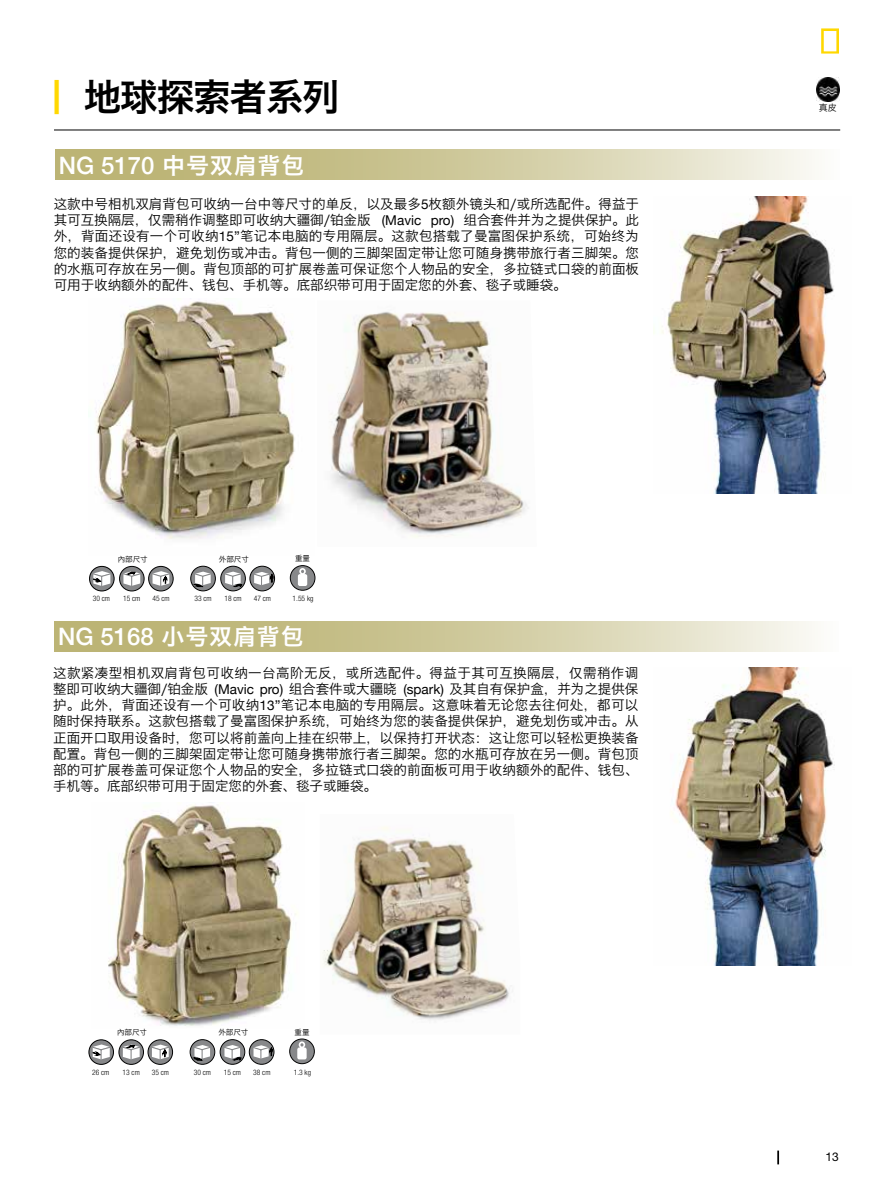
<style>
.page{position:relative;width:893px;height:1191px;background:#fff}
.page>*{position:absolute;margin:0;border:0;box-sizing:border-box;transform-origin:0 0}
.t1{font:37.5px "Hiragino Sans GB W6";letter-spacing:-.03em;color:#000}
.t2{font:500 24px "Helvetica Neue";color:#fff}
.t3{font:13.5px/16.2px "Hiragino Sans GB W3";color:#000;text-align:justify}
.t4{font:12px "Helvetica Neue LT Std";color:#000}
.t5{font:9px "Hiragino Sans GB W3";color:#000}
.t6{font:300 condensed 7.5px "Helvetica Neue LT Std";color:#000}
.t7{font:7.5px "Hiragino Sans GB W3";color:#000}
.s1{font-size:34.5px;color:#ffd800}
.s2{font-family:"Hiragino Sans GB W6";font-weight:400;font-size:22.5px}
.s3{font-family:"Helvetica Neue"}
</style>
<div class="page">
<svg style="left:821px;top:28px;width:18px;height:26px"></svg>
<svg style="left:777px;top:1150px;width:2px;height:14px"></svg>
<hr style="left:54px;top:130px;width:786px;height:1px;background:#000">
<svg style="left:55px;top:150px;width:760px;height:30px;background:#d0ca9f"></svg>
<svg style="left:54px;top:621px;width:761px;height:30px;background:#d0cb9f"></svg>
<img style="left:96px;top:298px;width:199px;height:241px">
<img style="left:330px;top:311px;width:199px;height:227px">
<img style="left:816px;top:78px;width:23px;height:23px">
<img style="left:108px;top:805px;width:190px;height:221px">
<img style="left:322px;top:826px;width:191px;height:195px">
<img style="left:653px;top:196px;width:181px;height:298px">
<img style="left:671px;top:667px;width:164px;height:298px">
<svg style="left:120px;top:566px;width:24px;height:25px"></svg>
<div style="left:119px;top:566px;width:25px;height:25px;border:1px solid #000;border-radius:50%"></div>
<svg style="left:122px;top:571px;width:20px;height:16px"></svg>
<svg style="left:89px;top:566px;width:25px;height:25px"></svg>
<div style="left:89px;top:566px;width:25px;height:25px;border:1px solid #000;border-radius:50%"></div>
<svg style="left:92px;top:571px;width:21px;height:16px"></svg>
<svg style="left:149px;top:566px;width:24px;height:25px"></svg>
<div style="left:148px;top:566px;width:26px;height:25px;border:1px solid #000;border-radius:50%"></div>
<svg style="left:151px;top:571px;width:21px;height:16px"></svg>
<svg style="left:191px;top:566px;width:24px;height:25px"></svg>
<div style="left:190px;top:566px;width:26px;height:25px;border:1px solid #000;border-radius:50%"></div>
<svg style="left:193px;top:571px;width:20px;height:16px"></svg>
<svg style="left:221px;top:566px;width:24px;height:25px"></svg>
<div style="left:220px;top:566px;width:26px;height:25px;border:1px solid #000;border-radius:50%"></div>
<svg style="left:223px;top:571px;width:20px;height:16px"></svg>
<svg style="left:250px;top:566px;width:24px;height:25px"></svg>
<div style="left:250px;top:566px;width:25px;height:25px;border:1px solid #000;border-radius:50%"></div>
<svg style="left:252px;top:572px;width:21px;height:14px"></svg>
<svg style="left:290px;top:566px;width:25px;height:24px"></svg>
<div style="left:290px;top:565px;width:25px;height:25px;border:1px solid #000;border-radius:50%"></div>
<svg style="left:298px;top:568px;width:9px;height:18px"></svg>
<div style="left:119px;top:1040px;width:24px;height:24px;background:#87888a;border-radius:50%"></div>
<div style="left:119px;top:1039px;width:25px;height:25px;border:1px solid #000;border-radius:50%"></div>
<svg style="left:121px;top:1044px;width:21px;height:16px"></svg>
<svg style="left:89px;top:1039px;width:25px;height:25px"></svg>
<div style="left:89px;top:1039px;width:25px;height:25px;border:1px solid #000;border-radius:50%"></div>
<svg style="left:91px;top:1044px;width:21px;height:16px"></svg>
<div style="left:148px;top:1040px;width:24px;height:24px;background:#87888a;border-radius:50%"></div>
<div style="left:148px;top:1039px;width:25px;height:25px;border:1px solid #000;border-radius:50%"></div>
<svg style="left:150px;top:1044px;width:21px;height:16px"></svg>
<svg style="left:190px;top:1039px;width:25px;height:25px"></svg>
<div style="left:190px;top:1039px;width:25px;height:25px;border:1px solid #000;border-radius:50%"></div>
<svg style="left:193px;top:1045px;width:19px;height:15px"></svg>
<svg style="left:220px;top:1039px;width:25px;height:25px"></svg>
<div style="left:220px;top:1039px;width:25px;height:25px;border:1px solid #000;border-radius:50%"></div>
<svg style="left:223px;top:1045px;width:19px;height:15px"></svg>
<svg style="left:249px;top:1039px;width:25px;height:25px"></svg>
<div style="left:249px;top:1039px;width:25px;height:25px;border:1px solid #000;border-radius:50%"></div>
<svg style="left:252px;top:1045px;width:21px;height:15px"></svg>
<div style="left:290px;top:1039px;width:24px;height:24px;background:#87888a;border-radius:50%"></div>
<div style="left:289px;top:1038px;width:26px;height:26px;border:1px solid #000;border-radius:50%"></div>
<svg style="left:297px;top:1041px;width:10px;height:18px"></svg>
<h1 class="t1" style="left:49px;top:72px;width:292px"><span class="s1">|</span> 地球探索者系列</h1>
<h2 class="t2" style="left:59px;top:146px;width:247px">NG 5170 <span class="s2">中号双肩背包</span></h2>
<p class="t3" style="left:54px;top:195px;width:587px">这款中号相机双肩背包可收纳一台中等尺寸的单反，以及最多<span class="s3">5</span>枚额外镜头和/或所选配件。得益于其可互换隔层，仅需稍作调整即可收纳大疆御/铂金版 <span class="s3">(Mavic pro)</span> 组合套件并为之提供保护。此外，背面还设有一个可收纳<span class="s3">15”</span>笔记本电脑的专用隔层。这款包搭载了曼富图保护系统，可始终为您的装备提供保护，避免划伤或冲击。背包一侧的三脚架固定带让您可随身携带旅行者三脚架。您的水瓶可存放在另一侧。背包顶部的可扩展卷盖可保证您个人物品的安全，多拉链式口袋的前面板可用于收纳额外的配件、钱包、手机等。底部织带可用于固定您的外套、毯子或睡袋。</p>
<p class="t7" style="left:118px;top:554px;width:31px">內部尺寸</p>
<p class="t6" style="left:93px;top:594px;width:19px">30 cm</p>
<p class="t6" style="left:123px;top:594px;width:19px">15 cm</p>
<p class="t6" style="left:152px;top:594px;width:19px">45 cm</p>
<p class="t7" style="left:219px;top:554px;width:31px">外部尺寸</p>
<p class="t6" style="left:195px;top:594px;width:19px">33 cm</p>
<p class="t6" style="left:225px;top:594px;width:19px">18 cm</p>
<p class="t6" style="left:254px;top:594px;width:19px">47 cm</p>
<p class="t7" style="left:295px;top:554px;width:16px">重量</p>
<p class="t6" style="left:293px;top:594px;width:22px">1.55 kg</p>
<h2 class="t2" style="left:58px;top:617px;width:247px">NG 5168 <span class="s2">小号双肩背包</span></h2>
<p class="t3" style="left:53px;top:664px;width:587px">这款紧凑型相机双肩背包可收纳一台高阶无反，或所选配件。得益于其可互换隔层，仅需稍作调整即可收纳大疆御/铂金版 <span class="s3">(Mavic pro)</span> 组合套件或大疆晓 <span class="s3">(spark)</span> 及其自有保护盒，并为之提供保护。此外，背面还设有一个可收纳<span class="s3">13”</span>笔记本电脑的专用隔层。这意味着无论您去往何处，都可以随时保持联系。这款包搭载了曼富图保护系统，可始终为您的装备提供保护，避免划伤或冲击。从正面开口取用设备时，您可以将前盖向上挂在织带上，以保持打开状态：这让您可以轻松更换装备配置。背包一侧的三脚架固定带让您可随身携带旅行者三脚架。您的水瓶可存放在另一侧。背包顶部的可扩展卷盖可保证您个人物品的安全，多拉链式口袋的前面板可用于收纳额外的配件、钱包、手机等。底部织带可用于固定您的外套、毯子或睡袋。</p>
<p class="t7" style="left:117px;top:1027px;width:31px">內部尺寸</p>
<p class="t6" style="left:92px;top:1067px;width:19px">26 cm</p>
<p class="t6" style="left:123px;top:1067px;width:19px">13 cm</p>
<p class="t6" style="left:152px;top:1067px;width:19px">35 cm</p>
<p class="t7" style="left:218px;top:1027px;width:31px">外部尺寸</p>
<p class="t6" style="left:194px;top:1067px;width:19px">30 cm</p>
<p class="t6" style="left:224px;top:1067px;width:19px">15 cm</p>
<p class="t6" style="left:253px;top:1067px;width:19px">38 cm</p>
<p class="t7" style="left:294px;top:1027px;width:16px">重量</p>
<p class="t6" style="left:294px;top:1067px;width:19px">1.3 kg</p>
<p class="t5" style="left:819px;top:102px;width:19px">真皮</p>
<p class="t4" style="left:826px;top:1149px;width:15px">13</p>
</div>
